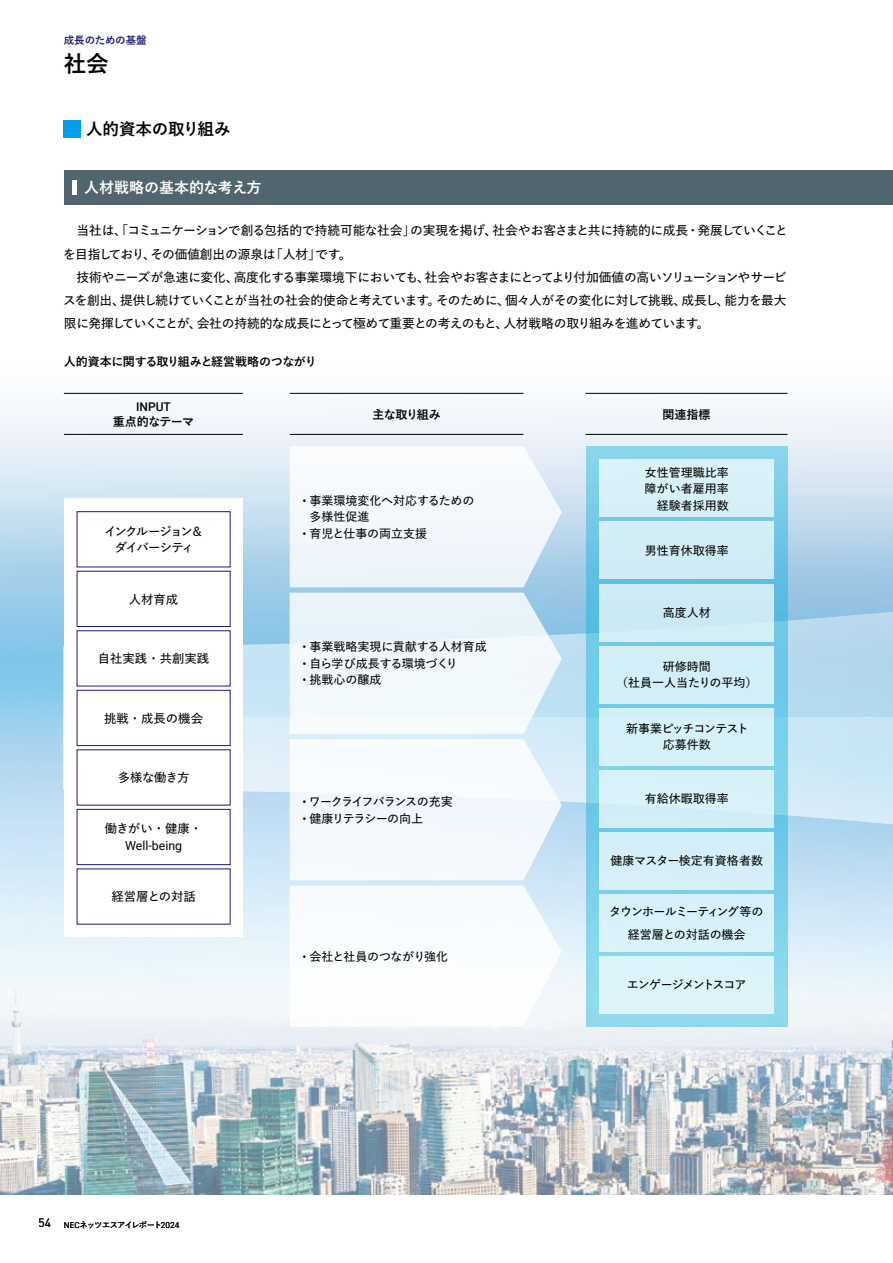
<style>
.page{position:relative;width:893px;height:1263px;background:#fff}
.page>*{position:absolute;margin:0;border:0;box-sizing:border-box;transform-origin:0 0}
.t1{font:700 22.5px "Yu Go Pr 6 N";color:#000}
.t2{font:700 16.5px "Yu Go Pr 6 N";letter-spacing:-.005em;color:#000}
.t3{font:700 15px "Yu Go Pr 6 N";letter-spacing:-.005em;color:#fff}
.t4{font:600 12.75px/23.2px "Yu Go Pr 6 N";letter-spacing:-.045em;color:#000}
.t5{font:600 12.3px "Yu Go Pr 6 N";letter-spacing:-.01em;color:#000}
.t6{font:600 12.3px/16.5px "Yu Go Pr 6 N";letter-spacing:-.13em;color:#000;text-align:center}
.t7{font:12.3px "Roboto";color:#000}
.t8{font:600 12px/16.5px "Yu Go Pr 6 N";letter-spacing:-.005em;color:#000;text-align:justify}
.t9{font:700 12px "Yu Go Pr 6 N";letter-spacing:-.03em;color:#000}
.t10{font:600 12px "Yu Go Pr 6 N";letter-spacing:-.03em;color:#000}
.t11{font:600 12px "Yu Go Pr 6 N";letter-spacing:-.09em;color:#000}
.t12{font:600 12px/22.5px "Yu Go Pr 6 N";letter-spacing:-.065em;color:#000;text-align:center}
.t13{font:600 12px/16.5px "Yu Go Pr 6 N";letter-spacing:-.075em;color:#000;text-align:center}
.t14{font:600 12px "Yu Go Pr 6 N";letter-spacing:-.06em;color:#000}
.t15{font:700 12px "Yu Go Pr 6 N";letter-spacing:-.05em;color:#000}
.t16{font:500 12px "Roboto";color:#000}
.t17{font:700 10.5px "Yu Go Pr 6 N";letter-spacing:-.01em;color:#19197a}
.t18{font:600 8.25px "Yu Go Pr 6 N";letter-spacing:-.1em;color:#000}
.s1{font-family:"Roboto";font-weight:400}
.s2{font-family:"DIN Pro";font-weight:400;font-size:12px}
</style>
<div class="page">
<img style="left:0;top:204px;width:893px;height:991px">
<svg style="left:64px;top:414px;width:829px;height:606px"></svg>
<hr style="left:64px;top:393px;width:179px;height:1px;background:#000">
<hr style="left:64px;top:434px;width:179px;height:1px;background:#000">
<hr style="left:290px;top:393px;width:233px;height:1px;background:#000">
<hr style="left:290px;top:434px;width:233px;height:1px;background:#000">
<div style="left:64px;top:170px;width:829px;height:34px;background:#51656f"></div>
<hr style="left:73px;top:180px;width:4px;height:15px;background:#fff">
<hr style="left:585px;top:393px;width:202px;height:1px;background:#000">
<hr style="left:585px;top:434px;width:202px;height:1px;background:#000">
<div style="left:64px;top:120px;width:17px;height:17px;background:#00a0e9"></div>
<svg style="left:585px;top:446px;width:202px;height:581px;background:#85d1eb"></svg>
<div style="left:64px;top:499px;width:179px;height:438px;background:#fff"></div>
<div style="left:77px;top:511px;width:154px;height:56px;border:1px solid #19197a"></div>
<div style="left:77px;top:571px;width:154px;height:56px;border:1px solid #19197a"></div>
<div style="left:77px;top:630px;width:154px;height:56px;border:1px solid #19197a"></div>
<div style="left:77px;top:690px;width:154px;height:56px;border:1px solid #19197a"></div>
<div style="left:77px;top:809px;width:154px;height:56px;border:1px solid #19197a"></div>
<div style="left:600px;top:460px;width:174px;height:57px;background:#d8f0f8"></div>
<div style="left:600px;top:522px;width:174px;height:57px;background:#d2ecf6"></div>
<div style="left:600px;top:584px;width:174px;height:57px;background:#cdeaf5"></div>
<div style="left:600px;top:646px;width:174px;height:57px;background:#d3eef8"></div>
<div style="left:600px;top:708px;width:174px;height:57px;background:#d7f1f9"></div>
<div style="left:600px;top:770px;width:174px;height:57px;background:#d8f1f9"></div>
<div style="left:600px;top:832px;width:174px;height:57px;background:#d5eff8"></div>
<div style="left:600px;top:894px;width:174px;height:58px;background:#d9f1f9"></div>
<div style="left:600px;top:956px;width:174px;height:58px;background:#ddf3f9"></div>
<svg style="left:290px;top:446px;width:272px;height:141px"></svg>
<svg style="left:290px;top:593px;width:272px;height:287px"></svg>
<svg style="left:290px;top:886px;width:272px;height:141px"></svg>
<p class="t17" style="left:64px;top:35px;width:84px">成長のための基盤</p>
<h1 class="t1" style="left:64px;top:51px;width:46px">社会</h1>
<p class="t2" style="left:86px;top:119px;width:146px">人的資本の取り組み</p>
<p class="t3" style="left:84px;top:179px;width:179px">人材戦略の基本的な考え方</p>
<p class="t4" style="left:63px;top:217px;width:726px">　当社は、「コミュニケーションで創る包括的で持続可能な社会」の実現を掲げ、社会やお客さまと共に持続的に成長・発展していくことを目指しており、その価値創出の源泉は「人材」です。　<br>　技術やニーズが急速に変化、高度化する事業環境下においても、社会やお客さまにとってより付加価値の高いソリューションやサービスを創出、提供し続けていくことが当社の社会的使命と考えています。そのために、個々人がその変化に対して挑戦、成長し、能力を最大限に発揮していくことが、会社の持続的な成長にとって極めて重要との考えのもと、人材戦略の取り組みを進めています。　</p>
<p class="t9" style="left:64px;top:355px;width:254px">人的資本に関する取り組みと経営戦略のつながり</p>
<p class="t16" style="left:136px;top:399px;width:36px">INPUT</p>
<p class="t15" style="left:113px;top:415px;width:83px">重点的なテーマ</p>
<p class="t9" style="left:372px;top:408px;width:70px">主な取り組み</p>
<p class="t6" style="left:104px;top:521px;width:101px">インクルージョン＆ダイバーシティ</p>
<p class="t5" style="left:129px;top:588px;width:51px">人材育成</p>
<p class="t5" style="left:98px;top:647px;width:113px">自社実践・共創実践</p>
<p class="t5" style="left:104px;top:707px;width:100px">挑戦・成長の機会</p>
<p class="t5" style="left:118px;top:766px;width:73px">多様な働き方</p>
<p class="t5" style="left:105px;top:817px;width:99px">働きがい・健康・</p>
<p class="t7" style="left:125px;top:837px;width:59px">Well-being</p>
<p class="t5" style="left:111px;top:885px;width:86px">経営層との対話</p>
<p class="t8" style="left:309px;top:491px;width:166px;text-indent:-7px"><span class="s1">•</span> 事業環境変化へ対応するための多様性促進</p>
<p class="t8" style="left:302px;top:524px;width:126px"><span class="s1">•</span> 育児と仕事の両立支援</p>
<p class="t8" style="left:302px;top:637px;width:186px"><span class="s1">•</span> 事業戦略実現に貢献する人材育成</p>
<p class="t10" style="left:302px;top:652px;width:157px"><span class="s1">•</span> 自ら学び成長する環境づくり</p>
<p class="t8" style="left:302px;top:670px;width:80px"><span class="s1">•</span> 挑戦心の醸成</p>
<p class="t11" style="left:302px;top:790px;width:152px"><span class="s1">•</span> ワークライフバランスの充実</p>
<p class="t14" style="left:302px;top:807px;width:122px"><span class="s1">•</span> 健康リテラシーの向上</p>
<p class="t10" style="left:302px;top:945px;width:147px"><span class="s1">•</span> 会社と社員のつながり強化</p>
<p class="t18" style="left:38px;top:1217px;width:143px"><span class="s2">54</span> <span class="s1">NEC</span>ネッツエスアイレポート<span class="s1">2024</span></p>
<p class="t9" style="left:662px;top:408px;width:49px">関連指標</p>
<p class="t8" style="left:645px;top:462px;width:86px">女性管理職比率障がい者雇用率　経験者採用数</p>
<p class="t8" style="left:645px;top:541px;width:85px">男性育休取得率</p>
<p class="t8" style="left:663px;top:603px;width:49px">高度人材</p>
<p class="t8" style="left:616px;top:657px;width:143px;text-align:center">研修時間<br>（社員一人当たりの平均）</p>
<p class="t13" style="left:626px;top:719px;width:124px">新事業ピッチコンテスト応募件数</p>
<p class="t8" style="left:645px;top:789px;width:85px">有給休暇取得率</p>
<p class="t8" style="left:611px;top:851px;width:154px">健康マスター検定有資格者数</p>
<p class="t12" style="left:609px;top:899px;width:156px">タウンホールミーティング等の経営層との対話の機会</p>
<p class="t11" style="left:627px;top:974px;width:121px">エンゲージメントスコア</p>
</div>
